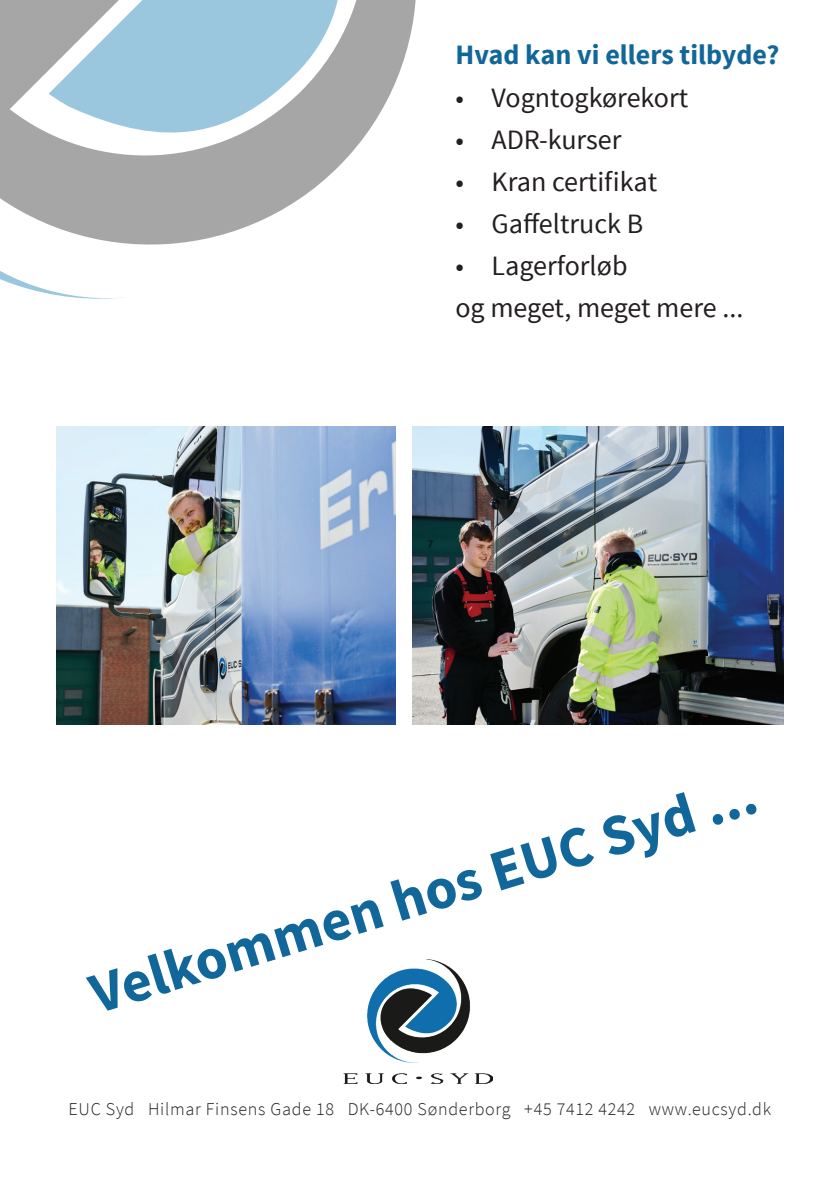
<style>
.page{position:relative;width:840px;height:1191px;background:#fff}
.page>*{position:absolute;margin:0;border:0;box-sizing:border-box;transform-origin:0 0}
.t1{font:700 58px "Source Sans Pro";color:#11679a}
.t2{font:28px/42.2px "Source Sans Pro";color:#231f20}
.t3{font:700 28px "Source Sans Pro";color:#11679a}
.t4{font:300 18px "Source Sans Pro";letter-spacing:.04em;color:#231f20}
</style>
<div class="page">
<img style="left:412px;top:427px;width:370px;height:298px">
<img style="left:56px;top:427px;width:340px;height:298px">
<img style="left:343px;top:960px;width:149px;height:123px">
<svg style="left:365px;top:0;width:51px;height:136px;fill:#a7a6a6"></svg>
<svg style="left:0;top:0;width:365px;height:299px"></svg>
<p class="t3" style="left:455px;top:37px;width:325px">Hvad kan vi ellers tilbyde?</p>
<p class="t2" style="left:455px;top:77px;width:234px">• Vogntogkørekort</p>
<p class="t2" style="left:455px;top:119px;width:167px">• ADR-kurser</p>
<p class="t2" style="left:455px;top:161px;width:203px">• Kran certifikat</p>
<p class="t2" style="left:455px;top:203px;width:189px">• Gaffeltruck B</p>
<p class="t2" style="left:455px;top:245px;width:289px">• Lagerforløb<br>og meget, meget mere ...</p>
<h1 class="t1" style="left:81px;top:959px;width:695px;rotate:-17deg">Velkommen hos EUC Syd ...</h1>
<p class="t4" style="left:69px;top:1098px;width:703px">EUC Syd Hilmar Finsens Gade 18 DK-6400 Sønderborg +45 7412 4242 www.eucsyd.dk</p>
</div>
